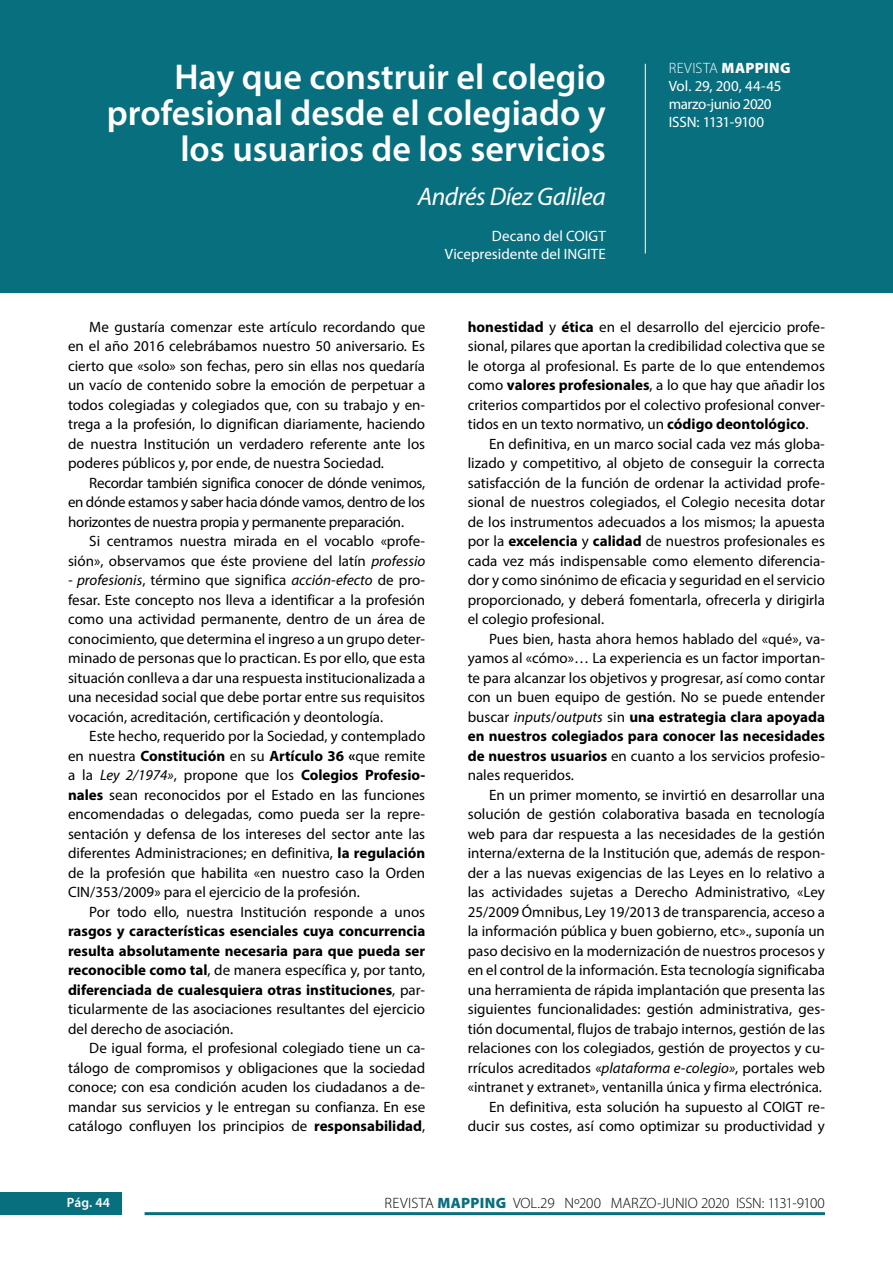
<style>
.page{position:relative;width:893px;height:1263px;background:#fff}
.page>*{position:absolute;margin:0;border:0;box-sizing:border-box;transform-origin:0 0}
.t1{font:600 36px/36px "Myriad Pro";color:#fff;text-align:right}
.t2{font:italic 25.5px "Myriad Pro";letter-spacing:-.02em;color:#fff}
.t3{font:15px/19.5px "Myriad Pro";color:#000;text-align:justify}
.t4{font:700 15px/19.5px "Myriad Pro";color:#000;text-align:justify}
.t5{font:15px/18px "Myriad Pro";letter-spacing:-.03em;color:#fff}
.t6{font:300 15px "Myriad Pro";letter-spacing:-.01em;color:#000}
.t7{font:15px/18px "Myriad Pro";color:#fff;text-align:right}
.t8{font:600 13.5px "Myriad Pro";color:#fff}
.s1{font-weight:300}
.s2{font-weight:900}
.s3{font-style:italic}
.s4{font-weight:700}
.s5{font-weight:400}
.s6{font-weight:900;color:#086f7f}
</style>
<div class="page">
<div style="left:0;top:1193px;width:121px;height:22px;background:#086f7f"></div>
<hr style="left:145px;top:1212px;width:680px;height:3px;background:#086f7f">
<div style="left:0;top:0;width:893px;height:293px;background:#086f7f"></div>
<hr style="left:645px;top:64px;width:1px;height:189px;background:#fff">
<h1 class="t1" style="left:107px;top:58px;width:500px">Hay que construir el colegio profesional desde el colegiado y los usuarios de los servicios</h1>
<h2 class="t2" style="left:418px;top:180px;width:190px">Andrés Díez Galilea</h2>
<p class="t7" style="left:445px;top:226px;width:162px">Decano del COIGT<br>Vicepresidente del INGITE</p>
<p class="t5" style="left:669px;top:59px;width:123px"><span class="s1">REVISTA</span> <span class="s2">MAPPING<br></span>Vol. 29, 200, 44-45 marzo-junio 2020<br>ISSN: 1131-9100</p>
<p class="t3" style="left:68px;top:316px;width:359px;text-indent:21px">Me gustaría comenzar este artículo recordando que en el año 2016 celebrábamos nuestro 50 aniversario. Es cierto que «solo» son fechas, pero sin ellas nos quedaría un vacío de contenido sobre la emoción de perpetuar a todos colegiadas y colegiados que, con su trabajo y en&shy;trega a la profesión, lo dignifican diariamente, haciendo de nuestra Institución un verdadero referente ante los poderes públicos y, por ende, de nuestra Sociedad.</p>
<p class="t3" style="left:68px;top:472px;width:359px;text-indent:21px">Recordar también significa conocer de dónde venimos, en dónde estamos y saber hacia dónde vamos, dentro de los horizontes de nuestra propia y permanente preparación.</p>
<p class="t3" style="left:68px;top:531px;width:359px;text-align:right">Si centramos nuestra mirada en el vocablo «profe&shy;sión», observamos que éste proviene del latín <span class="s3">professio</span></p>
<p class="t3" style="left:68px;top:570px;width:359px"><span class="s3">- profesionis</span>, término que significa <span class="s3">acción-efecto</span> de pro&shy;fesar. Este concepto nos lleva a identificar a la profesión como una actividad permanente, dentro de un área de conocimiento, que determina el ingreso a un grupo deter&shy;minado de personas que lo practican. Es por ello, que esta situación conlleva a dar una respuesta institucionalizada a una necesidad social que debe portar entre sus requisitos vocación, acreditación, certificación y deontología.</p>
<p class="t3" style="left:68px;top:726px;width:359px;text-indent:21px">Este hecho, requerido por la Sociedad, y contemplado en nuestra <span class="s4">Constitución</span> en su <span class="s4">Artículo 36 «</span>que remite a la <span class="s3">Ley 2/1974»</span>, propone que los <span class="s4">Colegios Profesio&shy;nales</span> sean reconocidos por el Estado en las funciones encomendadas o delegadas, como pueda ser la repre&shy;sentación y defensa de los intereses del sector ante las diferentes Administraciones; en definitiva, <span class="s4">la regulación </span>de la profesión que habilita «en nuestro caso la Orden CIN/353/2009» para el ejercicio de la profesión.</p>
<p class="t3" style="left:89px;top:901px;width:337px">Por todo ello, nuestra Institución responde a unos</p>
<p class="t4" style="left:68px;top:921px;width:359px">rasgos y características esenciales cuya concurrencia resulta absolutamente necesaria para que pueda ser reconocible como tal<span class="s5">, de manera específica y, por tanto, </span>diferenciada de cualesquiera otras instituciones<span class="s5">, par&shy;ticularmente de las asociaciones resultantes del ejercicio del derecho de asociación.</span></p>
<p class="t3" style="left:68px;top:1038px;width:359px;text-indent:21px">De igual forma, el profesional colegiado tiene un ca&shy;tálogo de compromisos y obligaciones que la sociedad conoce; con esa condición acuden los ciudadanos a de&shy;mandar sus servicios y le entregan su confianza. En ese catálogo confluyen los principios de <span class="s4">responsabilidad</span>,</p>
<p class="t3" style="left:468px;top:316px;width:359px"><span class="s4">honestidad</span> y <span class="s4">ética</span> en el desarrollo del ejercicio profe&shy;sional, pilares que aportan la credibilidad colectiva que se le otorga al profesional. Es parte de lo que entendemos como <span class="s4">valores profesionales</span>, a lo que hay que añadir los criterios compartidos por el colectivo profesional conver&shy;tidos en un texto normativo, un <span class="s4">código deontológico</span>.</p>
<p class="t3" style="left:468px;top:433px;width:359px;text-indent:21px">En definitiva, en un marco social cada vez más globa&shy;lizado y competitivo, al objeto de conseguir la correcta satisfacción de la función de ordenar la actividad profe&shy;sional de nuestros colegiados, el Colegio necesita dotar de los instrumentos adecuados a los mismos; la apuesta por la <span class="s4">excelencia</span> y <span class="s4">calidad</span> de nuestros profesionales es cada vez más indispensable como elemento diferencia&shy;dor y como sinónimo de eficacia y seguridad en el servicio proporcionado, y deberá fomentarla, ofrecerla y dirigirla el colegio profesional.</p>
<p class="t3" style="left:468px;top:628px;width:359px;text-indent:21px">Pues bien, hasta ahora hemos hablado del «qué», va&shy;yamos al «cómo»… La experiencia es un factor importan&shy;te para alcanzar los objetivos y progresar, así como contar con un buen equipo de gestión. No se puede entender buscar <span class="s3">inputs</span>/<span class="s3">outputs</span> sin <span class="s4">una estrategia clara apoyada en nuestros colegiados para conocer las necesidades de nuestros usuarios</span> en cuanto a los servicios profesio&shy;nales requeridos.</p>
<p class="t3" style="left:468px;top:784px;width:359px;text-align:right">En un primer momento, se invirtió en desarrollar una solución de gestión colaborativa basada en tecnología web para dar respuesta a las necesidades de la gestión interna/externa de la Institución que, además de respon&shy;der a las nuevas exigencias de las Leyes en lo relativo a las actividades sujetas a Derecho Administrativo, «Ley 25/2009 Ómnibus, Ley 19/2013 de transparencia, acceso a la información pública y buen gobierno, etc»., suponía un paso decisivo en la modernización de nuestros procesos y en el control de la información. Esta tecnología significaba una herramienta de rápida implantación que presenta las siguientes funcionalidades: gestión administrativa, ges&shy;tión documental, flujos de trabajo internos, gestión de las relaciones con los colegiados, gestión de proyectos y cu&shy;rrículos acreditados «<span class="s3">plataforma e-colegio»</span>, portales web «intranet y extranet», ventanilla única y firma electrónica.<br>En definitiva, esta solución ha supuesto al COIGT re&shy;ducir sus costes, así como optimizar su productividad y</p>
<p class="t8" style="left:67px;top:1194px;width:45px">Pág. 44</p>
<p class="t6" style="left:385px;top:1194px;width:442px">REVISTA <span class="s6">MAPPING</span> VOL.29 Nº200 MARZO-JUNIO 2020 ISSN: 1131-9100</p>
</div>
